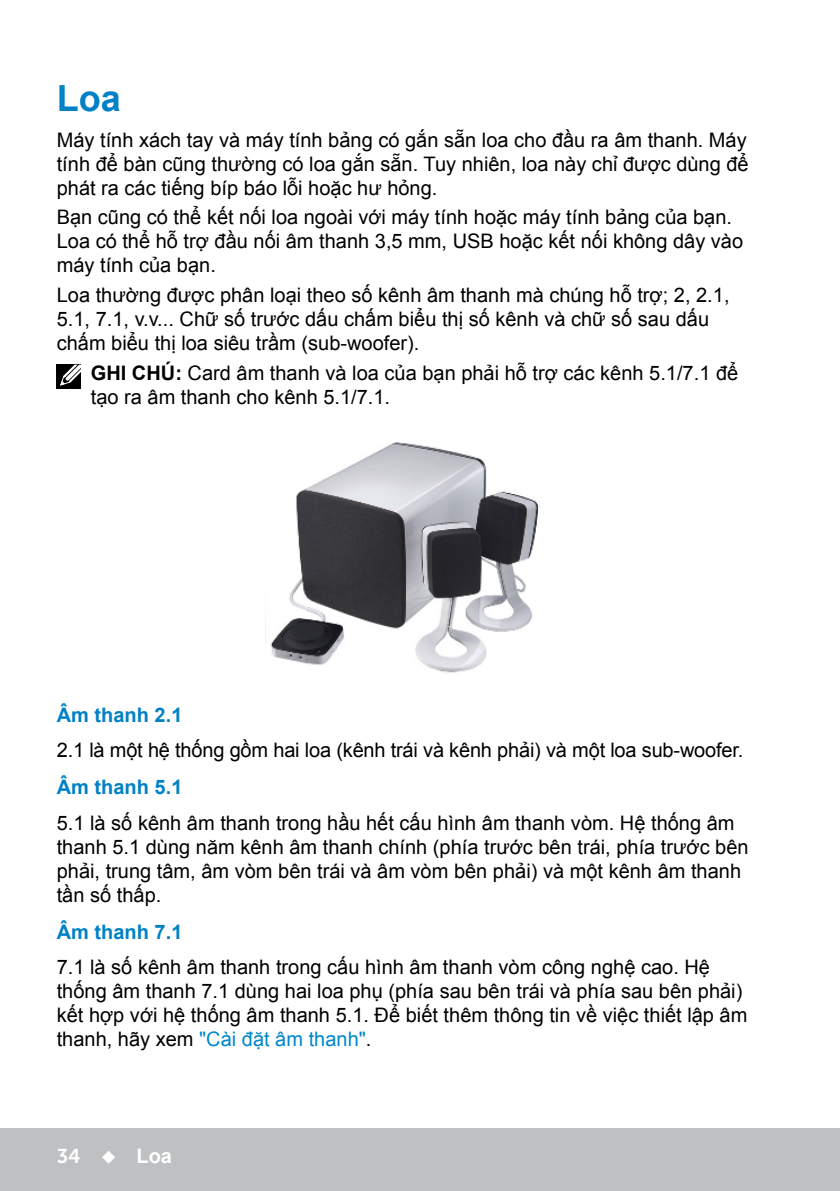
<style>
.page{position:relative;width:840px;height:1191px;background:#fff}
.page>*{position:absolute;margin:0;border:0;box-sizing:border-box;transform-origin:0 0}
.Head1{font:700 36px "Arial";color:#0081c6}
.Paragraph{font:20px/24px "Arial";color:#000}
.Note{font:20px/24px "Arial";color:#000}
.Head3{font:700 20px "Arial";color:#0081c6}
.t1{font:700 20px "Arial";color:#fff}
.s1{font-weight:700}
.s2{color:#0087cc}
.s3{font-family:"Museo Sans For Dell 700";font-weight:400}
</style>
<div class="page">
<div style="left:0;top:1128px;width:839px;height:63px;background:#bec0c2"></div>
<img style="left:265px;top:442px;width:274px;height:231px">
<div style="left:57px;top:365px;width:24px;height:24px;background:#000"></div>
<svg style="left:60px;top:365px;width:21px;height:21px"></svg>
<p class="Head1" style="left:57px;top:75px;width:66px">Loa</p>
<p class="Paragraph" style="left:57px;top:128px;width:693px;text-align:justify">Máy tính xách tay và máy tính bảng có gắn sẵn loa cho đầu ra âm thanh. Máy tính để bàn cũng thường có loa gắn sẵn. Tuy nhiên, loa này chỉ được dùng để phát ra các tiếng bíp báo lỗi hoặc hư hỏng.</p>
<p class="Paragraph" style="left:57px;top:205px;width:687px">Bạn cũng có thể kết nối loa ngoài với máy tính hoặc máy tính bảng của bạn.<br>Loa có thể hỗ trợ đầu nối âm thanh 3,5 mm, USB hoặc kết nối không dây vào máy tính của bạn.</p>
<p class="Paragraph" style="left:57px;top:283px;width:674px">Loa thường được phân loại theo số kênh âm thanh mà chúng hỗ trợ; 2, 2.1,<br>5.1, 7.1, v.v... Chữ số trước dấu chấm biểu thị số kênh và chữ số sau dấu chấm biểu thị loa siêu trầm (sub-woofer).</p>
<p class="Note" style="left:91px;top:361px;width:648px"><span class="s1">GHI CHÚ:</span> Card âm thanh và loa của bạn phải hỗ trợ các kênh 5.1/7.1 để tạo ra âm thanh cho kênh 5.1/7.1.</p>
<p class="Head3" style="left:57px;top:701px;width:127px">Âm thanh 2.1</p>
<p class="Paragraph" style="left:57px;top:738px;width:687px">2.1 là một hệ thống gồm hai loa (kênh trái và kênh phải) và một loa sub-woofer.</p>
<p class="Head3" style="left:57px;top:774px;width:127px">Âm thanh 5.1</p>
<p class="Paragraph" style="left:57px;top:811px;width:693px">5.1 là số kênh âm thanh trong hầu hết cấu hình âm thanh vòm. Hệ thống âm thanh 5.1 dùng năm kênh âm thanh chính (phía trước bên trái, phía trước bên phải, trung tâm, âm vòm bên trái và âm vòm bên phải) và một kênh âm thanh tần số thấp.</p>
<p class="Head3" style="left:57px;top:918px;width:127px">Âm thanh 7.1</p>
<p class="Paragraph" style="left:57px;top:955px;width:691px">7.1 là số kênh âm thanh trong cấu hình âm thanh vòm công nghệ cao. Hệ thống âm thanh 7.1 dùng hai loa phụ (phía sau bên trái và phía sau bên phải) kết hợp với hệ thống âm thanh 5.1. Để biết thêm thông tin về việc thiết lập âm thanh, hãy xem <span class="s2">"Cài đặt âm thanh"</span>.</p>
<p class="t1" style="left:57px;top:1142px;width:117px"><span class="s3">34</span> ◆ Loa</p>
</div>
